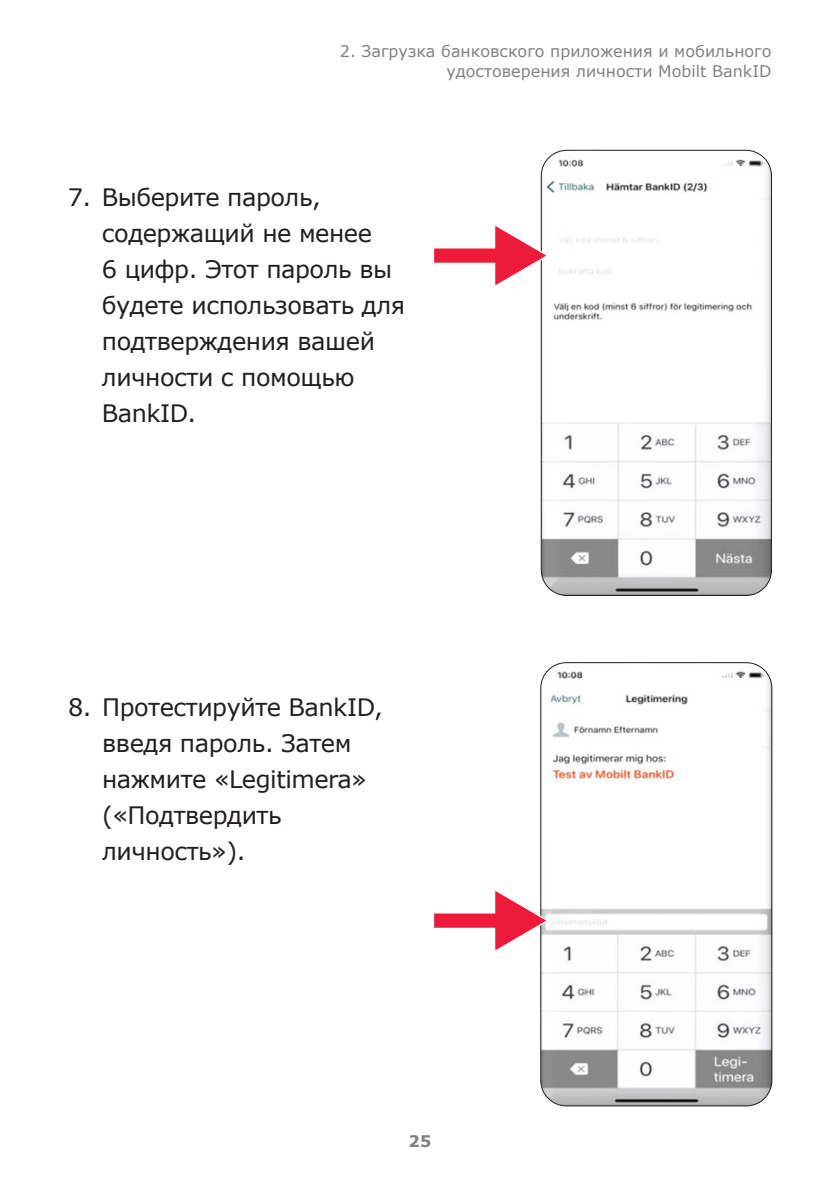
<style>
.page{position:relative;width:840px;height:1191px;background:#fff}
.page>*{position:absolute;margin:0;border:0;box-sizing:border-box;transform-origin:0 0}
.t1{font:24px/36px "Verdana";letter-spacing:-.02em;color:#231f20}
.t2{font:16px/20px "Verdana";color:#808285;text-align:right}
.t3{font:700 16px "Verdana";color:#808285}
</style>
<div class="page">
<img style="left:542px;top:150px;width:229px;height:445px">
<div style="left:540px;top:150px;width:231px;height:446px;border:1px solid #231f20;border-radius:26px"></div>
<img style="left:541px;top:663px;width:230px;height:443px">
<div style="left:540px;top:662px;width:232px;height:444px;border:1px solid #231f20;border-radius:26px"></div>
<svg style="left:434px;top:222px;width:116px;height:67px"></svg>
<svg style="left:434px;top:887px;width:116px;height:67px"></svg>
<p class="t2" style="left:340px;top:41px;width:433px">2. Загрузка банковского приложения и мобильного удостоверения личности Mobilt BankID</p>
<p class="t1" style="left:102px;top:178px;width:305px;text-indent:-34px">7. Выберите пароль, содержащий не менее<br>6 цифр. Этот пароль вы будете использовать для подтверждения вашей личности с помощью<br>BankID.</p>
<p class="t1" style="left:102px;top:689px;width:282px;text-indent:-34px">8. Протестируйте BankID, введя пароль. Затем нажмите «Legitimera» («Подтвердить личность»).</p>
<p class="t3" style="left:408px;top:1129px;width:24px">25</p>
</div>
